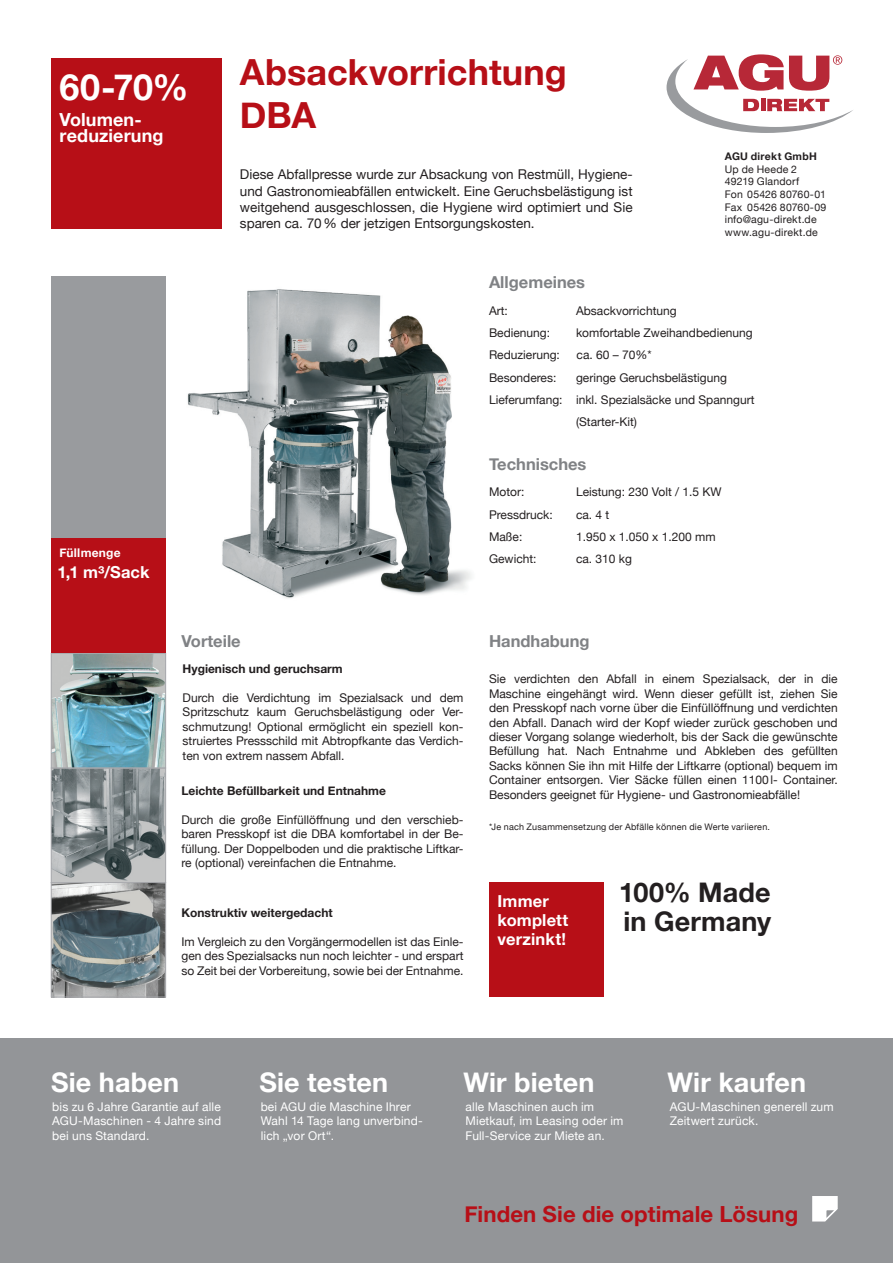
<style>
.page{position:relative;width:893px;height:1263px;background:#fff}
.page>*{position:absolute;margin:0;border:0;box-sizing:border-box;transform-origin:0 0}
.t1{font:700 36px/43.2px "Helvetica Neue";color:#b70f17}
.t2{font:700 36px "Helvetica Neue";color:#fff}
.t3{font:700 27px "Helvetica Neue";letter-spacing:.005em;color:#fff}
.t4{font:700 27px "Helvetica Neue";letter-spacing:.005em;color:#231f20}
.t5{font:700 22.2px "Helvetica Neue";letter-spacing:.005em;color:#b70f17}
.t6{font:700 18px/16.2px "Helvetica Neue";letter-spacing:.005em;color:#fff}
.t7{font:700 16.5px "Helvetica Neue";color:#808285}
.t8{font:700 16.5px/19.2px "Helvetica Neue";letter-spacing:.01em;color:#fff}
.t9{font:13.5px/16.2px "Helvetica Neue";color:#231f20;text-align:justify}
.t10{font:12px/14.4px "Helvetica Neue";color:#231f20;text-align:justify}
.t11{font:12px/14.4px "Helvetica Neue";letter-spacing:.015em;color:#fff}
.t12{font:700 12px "Helvetica Neue";color:#231f20}
.t13{font:700 12px "Helvetica Neue";letter-spacing:.02em;color:#fff}
.t14{font:10.5px/12.6px "Helvetica Neue";letter-spacing:.02em;color:#231f20}
.t15{font:700 10.5px "Helvetica Neue";letter-spacing:.025em;color:#231f20}
.t16{font:9px "Helvetica Neue";letter-spacing:.025em;color:#231f20}
</style>
<div class="page">
<div style="left:0;top:1039px;width:893px;height:224px;background:#939598"></div>
<img style="left:187px;top:289px;width:284px;height:309px">
<img style="left:53px;top:655px;width:111px;height:340px">
<div style="left:51px;top:768px;width:115px;height:115px;border:1px solid #a8a9ad"></div>
<div style="left:51px;top:653px;width:115px;height:115px;border:1px solid #a8a9ad"></div>
<div style="left:51px;top:882px;width:115px;height:115px;border:1px solid #a8a9ad"></div>
<div style="left:51px;top:58px;width:170px;height:171px;background:#b70f17"></div>
<div style="left:51px;top:276px;width:115px;height:366px;background:#999b9e"></div>
<div style="left:51px;top:538px;width:115px;height:115px;background:#b70f17"></div>
<svg style="left:666px;top:54px;width:187px;height:79px"></svg>
<svg style="left:812px;top:1196px;width:26px;height:26px"></svg>
<div style="left:489px;top:882px;width:115px;height:115px;background:#b70f17"></div>
<h1 class="t2" style="left:60px;top:59px;width:130px">60-70%</h1>
<h3 class="t6" style="left:60px;top:111px;width:105px">Volumen&shy;reduzierung</h3>
<p class="t13" style="left:60px;top:543px;width:63px">Füllmenge</p>
<h3 class="t8" style="left:57px;top:563px;width:94px">1,1 m³/Sack</h3>
<h1 class="t1" style="left:240px;top:52px;width:328px">Absackvorrichtung<br>DBA</h1>
<p class="t9" style="left:240px;top:167px;width:394px">Diese Abfallpresse wurde zur Absackung von Restmüll, Hygiene&shy;und Gastronomieabfällen entwickelt. Eine Geruchsbelästigung ist weitgehend ausgeschlossen, die Hygiene wird optimiert und Sie sparen ca. 70% der jetzigen Entsorgungskosten.</p>
<p class="t15" style="left:725px;top:148px;width:94px">AGU direkt GmbH</p>
<p class="t14" style="left:725px;top:163px;width:103px">Up de Heede 2<br>49219 Glandorf<br>Fon 05426 80760-01<br>Fax 05426 80760-09 info@agu-direkt.de www.agu-direkt.de</p>
<h3 class="t7" style="left:489px;top:269px;width:98px">Allgemeines</h3>
<p class="t10" style="left:489px;top:304px;width:20px">Art:</p>
<p class="t10" style="left:576px;top:304px;width:102px">Absackvorrichtung</p>
<p class="t10" style="left:489px;top:326px;width:63px">Bedienung:</p>
<p class="t10" style="left:576px;top:326px;width:178px">komfortable Zweihandbedienung</p>
<p class="t10" style="left:489px;top:348px;width:72px">Reduzierung:</p>
<p class="t10" style="left:577px;top:348px;width:77px">ca. 60 – 70%*</p>
<p class="t10" style="left:489px;top:371px;width:69px">Besonderes:</p>
<p class="t10" style="left:576px;top:371px;width:152px">geringe Geruchsbelästigung</p>
<p class="t10" style="left:489px;top:393px;width:267px">Lieferumfang: inkl. Spezialsäcke und Spanngurt</p>
<p class="t10" style="left:576px;top:415px;width:62px">(Starter-Kit)</p>
<h3 class="t7" style="left:489px;top:451px;width:99px">Technisches</h3>
<p class="t10" style="left:489px;top:486px;width:37px">Motor:</p>
<p class="t10" style="left:576px;top:486px;width:147px">Leistung: 230 Volt / 1.5 KW</p>
<p class="t10" style="left:489px;top:508px;width:65px">Pressdruck:</p>
<p class="t10" style="left:576px;top:508px;width:35px">ca. 4 t</p>
<p class="t10" style="left:489px;top:530px;width:35px">Maße:</p>
<p class="t10" style="left:576px;top:530px;width:141px">1.950 x 1.050 x 1.200 mm</p>
<p class="t10" style="left:489px;top:552px;width:49px">Gewicht:</p>
<p class="t10" style="left:576px;top:552px;width:58px">ca. 310 kg</p>
<h3 class="t7" style="left:181px;top:628px;width:61px">Vorteile</h3>
<p class="t12" style="left:183px;top:659px;width:162px">Hygienisch und geruchsarm</p>
<p class="t10" style="left:183px;top:691px;width:282px">Durch die Verdichtung im Spezialsack und dem Spritzschutz kaum Geruchsbelästigung oder Ver&shy;schmutzung! Optional ermöglicht ein speziell kon&shy;struiertes Pressschild mit Abtropfkante das Verdich&shy;ten von extrem nassem Abfall.</p>
<p class="t12" style="left:181px;top:781px;width:206px">Leichte Befüllbarkeit und Entnahme</p>
<p class="t10" style="left:181px;top:813px;width:283px">Durch die große Einfüllöffnung und den verschieb&shy;baren Presskopf ist die DBA komfortabel in der Be&shy;füllung. Der Doppelboden und die praktische Liftkar&shy;re (optional) vereinfachen die Entnahme.</p>
<p class="t12" style="left:181px;top:903px;width:153px">Konstruktiv weitergedacht</p>
<p class="t10" style="left:181px;top:935px;width:284px">Im Vergleich zu den Vorgängermodellen ist das Einle&shy;gen des Spezialsacks nun noch leichter - und erspart so Zeit bei der Vorbereitung, sowie bei der Entnahme.</p>
<h3 class="t7" style="left:489px;top:628px;width:102px">Handhabung</h3>
<p class="t10" style="left:489px;top:673px;width:350px">Sie verdichten den Abfall in einem Spezialsack, der in die Maschine eingehängt wird. Wenn dieser gefüllt ist, ziehen Sie den Presskopf nach vorne über die Einfüllöffnung und verdichten den Abfall. Danach wird der Kopf wieder zurück geschoben und dieser Vorgang solange wiederholt, bis der Sack die gewünschte Befüllung hat. Nach Entnahme und Abkleben des gefüllten Sacks können Sie ihn mit Hilfe der Liftkarre (optional) bequem im Container entsorgen. Vier Säcke füllen einen 1100l- Container.<br>Besonders geeignet für Hygiene- und Gastronomieabfälle!</p>
<p class="t16" style="left:489px;top:820px;width:282px">*Je nach Zusammensetzung der Abfälle können die Werte variieren.</p>
<h3 class="t8" style="left:498px;top:891px;width:53px">Immer</h3>
<h2 class="t4" style="left:619px;top:871px;width:153px">100% Made</h2>
<h3 class="t8" style="left:498px;top:911px;width:72px">komplett verzinkt!</h3>
<h2 class="t4" style="left:623px;top:900px;width:149px">in Germany</h2>
<h2 class="t3" style="left:51px;top:1061px;width:129px">Sie haben</h2>
<p class="t11" style="left:52px;top:1100px;width:170px;text-align:justify">bis zu 6 Jahre Garantie auf alle AGU-Maschinen - 4 Jahre sind bei uns Standard.</p>
<h2 class="t3" style="left:259px;top:1061px;width:130px">Sie testen</h2>
<p class="t11" style="left:261px;top:1100px;width:163px">bei AGU die Maschine Ihrer<br>Wahl 14 Tage lang unverbind&shy;lich „vor Ort“.</p>
<h2 class="t3" style="left:463px;top:1061px;width:133px">Wir bieten</h2>
<p class="t11" style="left:466px;top:1100px;width:159px">alle Maschinen auch im<br>Mietkauf, im Leasing oder im<br>Full-Service zur Miete an.</p>
<h2 class="t3" style="left:668px;top:1061px;width:140px">Wir kaufen</h2>
<p class="t11" style="left:670px;top:1100px;width:165px">AGU-Maschinen generell zum<br>Zeitwert zurück.</p>
<h3 class="t5" style="left:464px;top:1197px;width:335px">Finden Sie die optimale Lösung</h3>
</div>
